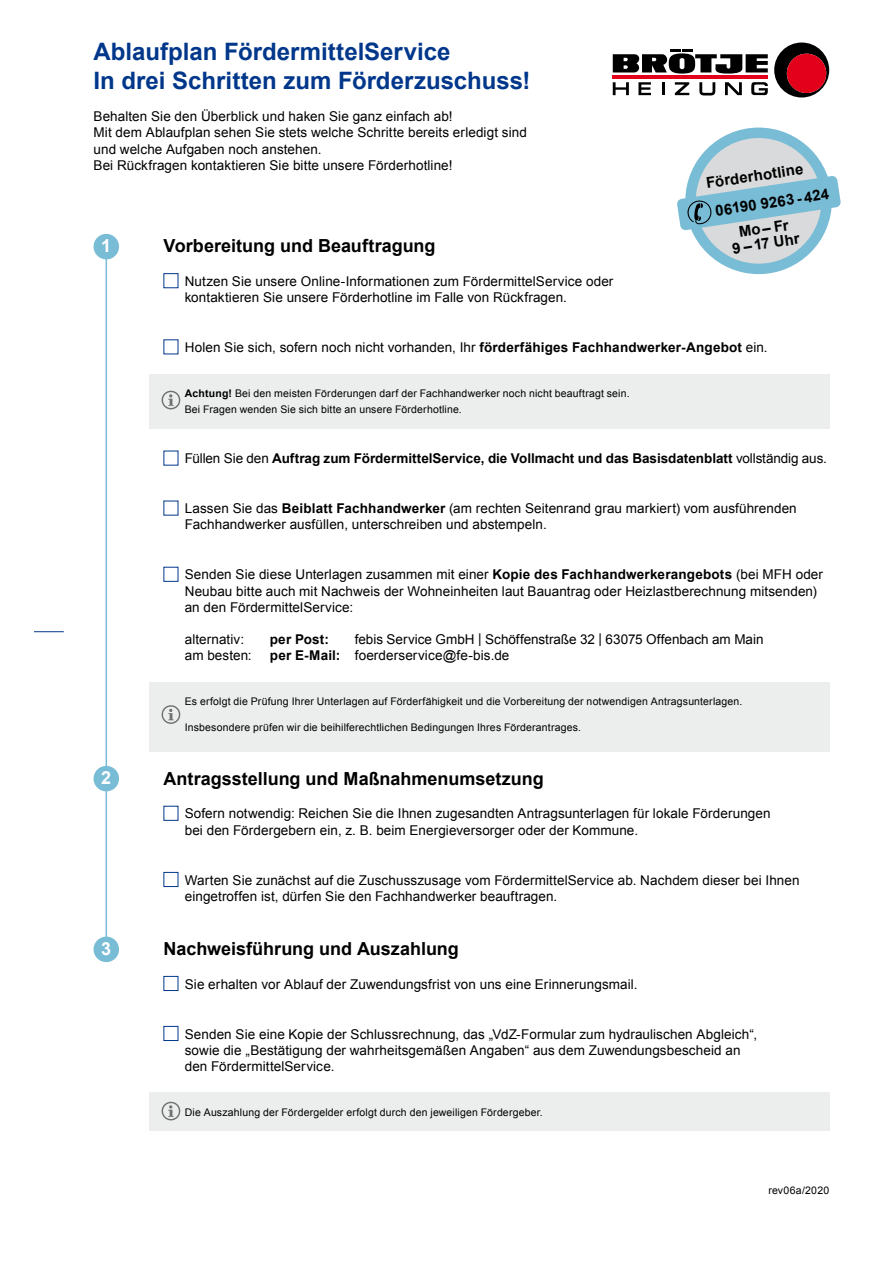
<style>
.page{position:relative;width:893px;height:1263px;background:#fff}
.page>*{position:absolute;margin:0;border:0;box-sizing:border-box;transform-origin:0 0}
.t1{font:700 24px/28.8px "Arial";color:#00378b}
.t2{font:700 18px "Arial";color:#000}
.t3{font:700 18px "Arial";color:#fff}
.t4{font:700 15px/15px "Arial";color:#000;text-align:center}
.t5{font:13.5px/16.2px "Arial";letter-spacing:.005em;color:#000}
.t6{font:700 13.5px "Arial";color:#000}
.t7{font:10.5px/16.2px "Arial";letter-spacing:.015em;color:#000}
.s1{font-weight:700}
.s2{font-weight:400}
</style>
<div class="page">
<hr style="left:34px;top:631px;width:30px;height:1px;background:#00378b">
<div style="left:149px;top:374px;width:680px;height:55px;background:#eceded"></div>
<div style="left:149px;top:683px;width:680px;height:69px;background:#eceded"></div>
<div style="left:149px;top:1092px;width:680px;height:38px;background:#eceded"></div>
<hr style="left:106px;top:252px;width:1px;height:703px;background:#79bcd6">
<div style="left:163px;top:273px;width:15px;height:15px;background:#fff;border:1px solid #00378b"></div>
<div style="left:163px;top:567px;width:15px;height:15px;background:#fff;border:1px solid #00378b"></div>
<div style="left:163px;top:806px;width:15px;height:15px;background:#fff;border:1px solid #00378b"></div>
<div style="left:163px;top:872px;width:15px;height:15px;background:#fff;border:1px solid #00378b"></div>
<div style="left:163px;top:976px;width:15px;height:15px;background:#fff;border:1px solid #00378b"></div>
<div style="left:163px;top:1026px;width:15px;height:15px;background:#fff;border:1px solid #00378b"></div>
<svg style="left:162px;top:391px;width:18px;height:18px"></svg>
<svg style="left:162px;top:705px;width:18px;height:19px"></svg>
<svg style="left:162px;top:1102px;width:18px;height:18px"></svg>
<div style="left:94px;top:234px;width:25px;height:25px;background:#79bcd6;border-radius:50%"></div>
<div style="left:94px;top:766px;width:25px;height:25px;background:#79bcd6;border-radius:50%"></div>
<div style="left:94px;top:936px;width:25px;height:26px;background:#79bcd6;border-radius:50%"></div>
<svg style="left:690px;top:133px;width:137px;height:136px;background:#c8d4da"></svg>
<div style="left:685px;top:128px;width:147px;height:146px;border:10px solid #79bcd6;border-radius:50%"></div>
<svg style="left:677px;top:176px;width:164px;height:54px;background:#9dc6d6"></svg>
<hr style="left:613px;top:76px;width:155px;height:3px;background:#e2001a">
<svg style="left:613px;top:49px;width:155px;height:25px"></svg>
<svg style="left:751px;top:82px;width:17px;height:13px"></svg>
<svg style="left:613px;top:82px;width:16px;height:13px"></svg>
<svg style="left:638px;top:82px;width:13px;height:13px"></svg>
<svg style="left:662px;top:82px;width:3px;height:13px"></svg>
<svg style="left:675px;top:82px;width:14px;height:13px"></svg>
<svg style="left:699px;top:82px;width:16px;height:13px"></svg>
<svg style="left:725px;top:82px;width:17px;height:13px"></svg>
<svg style="left:774px;top:43px;width:55px;height:54px"></svg>
<div style="left:787px;top:54px;width:39px;height:39px;background:#e2001a;border-radius:50%"></div>
<h1 class="t1" style="left:94px;top:38px;width:438px">Ablaufplan FördermittelService<br>In drei Schritten zum Förderzuschuss!</h1>
<p class="t5" style="left:94px;top:108px;width:435px">Behalten Sie den Überblick und haken Sie ganz einfach ab!<br>Mit dem Ablaufplan sehen Sie stets welche Schritte bereits erledigt sind und welche Aufgaben noch anstehen.<br>Bei Rückfragen kontaktieren Sie bitte unsere Förderhotline!</p>
<p class="t4" style="left:705px;top:176px;width:99px;rotate:-8deg">Förderhotline</p>
<p class="t4" style="left:729px;top:226px;width:70px;rotate:-8deg">Mo– Fr<br>9 –17 Uhr</p>
<p class="t4" style="left:714px;top:203px;width:116px;rotate:-8deg">06190 9263 - 424</p>
<h2 class="t2" style="left:163px;top:234px;width:274px">Vorbereitung und Beauftragung</h2>
<p class="t5" style="left:185px;top:273px;width:430px">Nutzen Sie unsere Online-Informationen zum FördermittelService oder kontaktieren Sie unsere Förderhotline im Falle von Rückfragen.</p>
<p class="t5" style="left:185px;top:339px;width:584px">Holen Sie sich, sofern noch nicht vorhanden, Ihr <span class="s1">förderfähiges Fachhandwerker-Angebot</span> ein.</p>
<p class="t7" style="left:185px;top:385px;width:446px"><span class="s1">Achtung!</span> Bei den meisten Förderungen darf der Fachhandwerker noch nicht beauftragt sein.<br>Bei Fragen wenden Sie sich bitte an unsere Förderhotline.</p>
<p class="t6" style="left:185px;top:449px;width:644px"><span class="s2">Füllen Sie den</span> Auftrag zum FördermittelService, die Vollmacht und das Basisdatenblatt <span class="s2">vollständig aus.</span></p>
<p class="t5" style="left:185px;top:501px;width:613px">Lassen Sie das <span class="s1">Beiblatt Fachhandwerker</span> (am rechten Seitenrand grau markiert) vom ausführenden<br>Fachhandwerker ausfüllen, unterschreiben und abstempeln.</p>
<p class="t5" style="left:185px;top:567px;width:640px">Senden Sie diese Unterlagen zusammen mit einer <span class="s1">Kopie des Fachhandwerkerangebots</span> (bei MFH oder<br>Neubau bitte auch mit Nachweis der Wohneinheiten laut Bauantrag oder Heizlastberechnung mitsenden) an den FördermittelService:</p>
<p class="t5" style="left:185px;top:631px;width:61px">alternativ:</p>
<p class="t6" style="left:270px;top:630px;width:61px">per Post:</p>
<p class="t5" style="left:355px;top:631px;width:410px">febis Service GmbH | Schöffenstraße 32 | 63075 Offenbach am Main</p>
<p class="t5" style="left:185px;top:648px;width:68px">am besten:</p>
<p class="t5" style="left:270px;top:648px;width:241px"><span class="s1">per E-Mail:</span> foerderservice@fe-bis.de</p>
<p class="t7" style="left:185px;top:694px;width:559px">Es erfolgt die Prüfung Ihrer Unterlagen auf Förderfähigkeit und die Vorbereitung der notwendigen Antragsunterlagen.</p>
<p class="t7" style="left:185px;top:719px;width:398px">Insbesondere prüfen wir die beihilferechtlichen Bedingungen Ihres Förderantrages.</p>
<h2 class="t2" style="left:163px;top:766px;width:382px">Antragsstellung und Maßnahmenumsetzung</h2>
<p class="t5" style="left:185px;top:806px;width:587px">Sofern notwendig: Reichen Sie die Ihnen zugesandten Antragsunterlagen für lokale Förderungen bei den Fördergebern ein, z. B. beim Energieversorger oder der Kommune.</p>
<p class="t5" style="left:185px;top:872px;width:616px">Warten Sie zunächst auf die Zuschusszusage vom FördermittelService ab. Nachdem dieser bei Ihnen eingetroffen ist, dürfen Sie den Fachhandwerker beauftragen.</p>
<h2 class="t2" style="left:163px;top:936px;width:297px">Nachweisführung und Auszahlung</h2>
<p class="t5" style="left:185px;top:976px;width:454px">Sie erhalten vor Ablauf der Zuwendungsfrist von uns eine Erinnerungsmail.</p>
<p class="t5" style="left:185px;top:1026px;width:574px">Senden Sie eine Kopie der Schlussrechnung, das „VdZ-Formular zum hydraulischen Abgleich“, sowie die „Bestätigung der wahrheitsgemäßen Angaben“ aus dem Zuwendungsbescheid an den FördermittelService.</p>
<p class="t7" style="left:185px;top:1104px;width:359px">Die Auszahlung der Fördergelder erfolgt durch den jeweiligen Fördergeber.</p>
<h2 class="t3" style="left:101px;top:234px;width:12px">1</h2>
<h2 class="t3" style="left:101px;top:766px;width:12px">2</h2>
<h2 class="t3" style="left:101px;top:937px;width:12px">3</h2>
<p class="t7" style="left:768px;top:1182px;width:62px">rev06a/2020</p>
</div>
